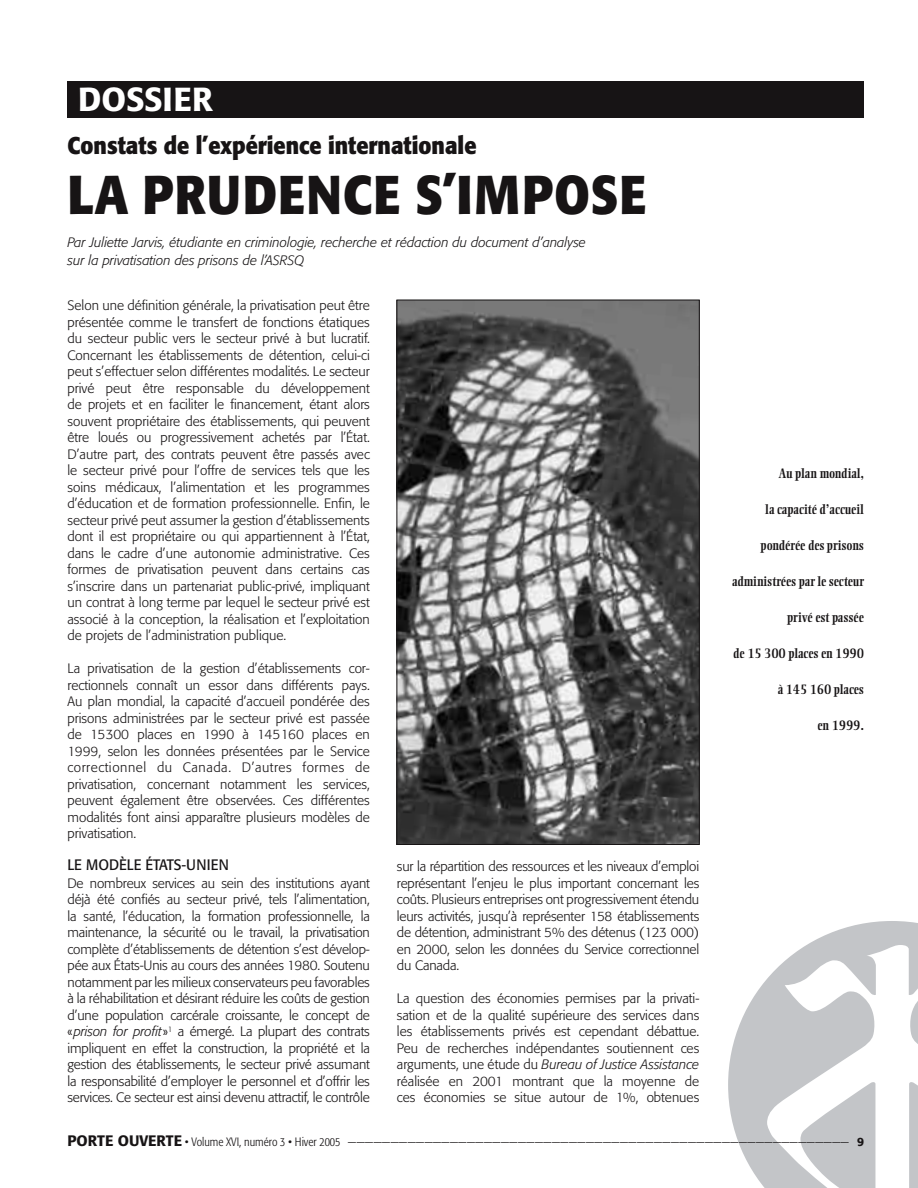
<style>
.page{position:relative;width:918px;height:1188px;background:#fff}
.page>*{position:absolute;margin:0;border:0;box-sizing:border-box;transform-origin:0 0}
.t1{font:700 54px "Formata";letter-spacing:.02em;color:#171415;scale:.9 1}
.t2{font:500 33px "Formata";color:#fff}
.t3{font:700 24px "Formata";color:#171415;scale:.9 1}
.t4{font:15px "Formata";color:#171415;scale:.95 1}
.t5{font:300 13.5px/16.5px "Formata";color:#171415;text-align:justify}
.t6{font:700 13.5px "Ellington";color:#171415;scale:.85 1}
.t7{font:italic 300 13.5px/18px "Formata";color:#171415}
.t8{font:300 12px "Formata";color:#171415}
.s1{font-style:italic}
.s2{font-weight:500;font-size:15px}
.s3{font-stretch:condensed}
.s4{font-weight:500}
</style>
<div class="page">
<svg style="left:728px;top:921px;width:190px;height:267px;fill:#c3c5c8"></svg>
<div style="left:68px;top:81px;width:796px;height:36px;background:#171415"></div>
<img style="left:399px;top:302px;width:299px;height:541px">
<div style="left:397px;top:300px;width:303px;height:545px;border:1px solid #171415"></div>
<h2 class="t2" style="left:78px;top:79px;width:136px">DOSSIER</h2>
<h3 class="t3" style="left:68px;top:130px;width:456px">Constats de l’expérience internationale</h3>
<h1 class="t1" style="left:68px;top:161px;width:645px">LA PRUDENCE S’IMPOSE</h1>
<p class="t7" style="left:68px;top:233px;width:520px">Par Juliette Jarvis, étudiante en criminologie, recherche et rédaction du document d’analyse sur la privatisation des prisons de l’ASRSQ</p>
<p class="t5" style="left:68px;top:297px;width:304px">Selon une définition générale, la privatisation peut être présentée comme le transfert de fonctions étatiques du secteur public vers le secteur privé à but lucratif.<br>Concernant les établissements de détention, celui-ci peut s’effectuer selon différentes modalités. Le secteur privé peut être responsable du développement de projets et en faciliter le financement, étant alors souvent propriétaire des établissements, qui peuvent être loués ou progressivement achetés par l’État.<br>D’autre part, des contrats peuvent être passés avec le secteur privé pour l’offre de services tels que les soins médicaux, l’alimentation et les programmes d’éducation et de formation professionnelle. Enfin, le secteur privé peut assumer la gestion d’établissements dont il est propriétaire ou qui appartiennent à l’État, dans le cadre d’une autonomie administrative. Ces formes de privatisation peuvent dans certains cas s’inscrire dans un partenariat public-privé, impliquant un contrat à long terme par lequel le secteur privé est associé à la conception, la réalisation et l’exploitation de projets de l’administration publique.</p>
<p class="t5" style="left:68px;top:660px;width:304px">La privatisation de la gestion d’établissements cor&shy;rectionnels connaît un essor dans différents pays.<br>Au plan mondial, la capacité d’accueil pondérée des prisons administrées par le secteur privé est passée de 15 300 places en 1990 à 145 160 places en 1999, selon les données présentées par le Service correctionnel du Canada. D’autres formes de privatisation, concernant notamment les services, peuvent également être observées. Ces différentes modalités font ainsi apparaître plusieurs modèles de privatisation.</p>
<p class="t4" style="left:68px;top:855px;width:171px">LE MODÈLE ÉTATS-UNIEN</p>
<p class="t5" style="left:68px;top:875px;width:304px">De nombreux services au sein des institutions ayant déjà été confiés au secteur privé, tels l’alimentation, la santé, l’éducation, la formation professionnelle, la maintenance, la sécurité ou le travail, la privatisation complète d’établissements de détention s’est dévelop&shy;pée aux États-Unis au cours des années 1980. Soutenu notamment par les milieux conservateurs peu favorables à la réhabilitation et désirant réduire les coûts de gestion d’une population carcérale croissante, le concept de « <span class="s1">prison for profit</span> »<sup>1</sup> a émergé. La plupart des contrats impliquent en effet la construction, la propriété et la gestion des établissements, le secteur privé assumant la responsabilité d’employer le personnel et d’offrir les services. Ce secteur est ainsi devenu attractif, le contrôle</p>
<p class="t5" style="left:397px;top:859px;width:304px">sur la répartition des ressources et les niveaux d’emploi représentant l’enjeu le plus important concernant les coûts. Plusieurs entreprises ont progressivement étendu leurs activités, jusqu’à représenter 158 établissements de détention, administrant 5% des détenus (123 000) en 2000, selon les données du Service correctionnel du Canada.</p>
<p class="t5" style="left:397px;top:991px;width:304px">La question des économies permises par la privati&shy;sation et de la qualité supérieure des services dans les établissements privés est cependant débattue.<br>Peu de recherches indépendantes soutiennent ces arguments, une étude du <span class="s1">Bureau of Justice Assistance </span>réalisée en 2001 montrant que la moyenne de ces économies se situe autour de 1%, obtenues</p>
<p class="t6" style="left:779px;top:465px;width:102px">Au plan mondial,</p>
<p class="t6" style="left:765px;top:501px;width:118px">la capacité d’accueil</p>
<p class="t6" style="left:761px;top:537px;width:123px">pondérée des prisons</p>
<p class="t6" style="left:732px;top:573px;width:157px">administrées par le secteur</p>
<p class="t6" style="left:787px;top:609px;width:92px">privé est passée</p>
<p class="t6" style="left:733px;top:645px;width:155px">de 15 300 places en 1990</p>
<p class="t6" style="left:778px;top:681px;width:103px">à 145 160 places</p>
<p class="t6" style="left:817px;top:717px;width:56px">en 1999.</p>
<p class="t8" style="left:68px;top:1135px;width:798px"><span class="s2">PORTE OUVERTE</span> <span class="s3">• Volume XVI, numéro 3 • Hiver 2005</span> ——————————————————————————————————————————————————————————— <span class="s4">9</span></p>
</div>
